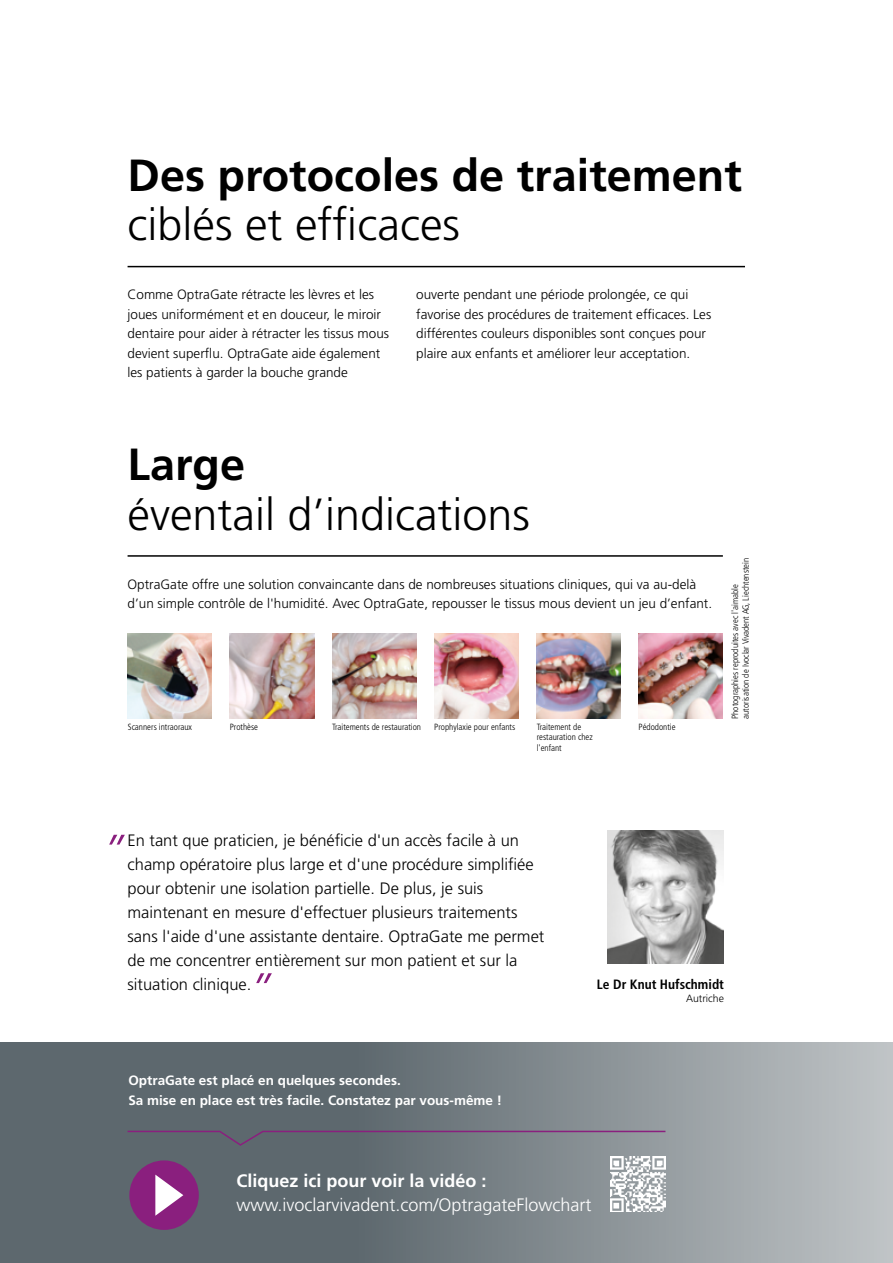
<style>
.page{position:relative;width:893px;height:1263px;background:#fff}
.page>*{position:absolute;margin:0;border:0;box-sizing:border-box;transform-origin:0 0}
.t1{font:300 45px "Frutiger";color:#000}
.t2{font:700 45px "Frutiger";color:#000}
.t3{font:300 18px "Frutiger";color:#fff}
.t4{font:700 18px "Frutiger";color:#fff}
.t5{font:300 16.5px/24px "Frutiger";color:#000}
.t6{font:300 13.5px/19.5px "Frutiger";color:#000}
.t7{font:700 13.5px/19.5px "Frutiger";color:#fff}
.t8{font:700 condensed 13.5px "Frutiger";color:#000}
.t9{font:300 10.5px "Frutiger";color:#000}
.t10{font:300 condensed 9px/10.5px "Frutiger";color:#000}
</style>
<div class="page">
<svg style="left:0;top:1042px;width:893px;height:221px;background:#7b8489"></svg>
<hr style="left:128px;top:266px;width:617px;height:1px;background:#000">
<img style="left:607px;top:830px;width:116px;height:134px">
<svg style="left:256px;top:973px;width:16px;height:10px"></svg>
<hr style="left:128px;top:555px;width:595px;height:2px;background:#000">
<img style="left:332px;top:634px;width:84px;height:85px">
<img style="left:128px;top:634px;width:84px;height:85px">
<img style="left:230px;top:634px;width:84px;height:85px">
<img style="left:434px;top:634px;width:84px;height:85px">
<img style="left:536px;top:634px;width:85px;height:85px">
<img style="left:639px;top:634px;width:84px;height:85px">
<svg style="left:126px;top:1130px;width:541px;height:17px;background:#706f7c"></svg>
<img style="left:611px;top:1156px;width:55px;height:55px">
<div style="left:129px;top:1160px;width:70px;height:70px;background:#8a1f7e;border-radius:50%"></div>
<svg style="left:155px;top:1174px;width:28px;height:42px"></svg>
<svg style="left:109px;top:835px;width:16px;height:9px"></svg>
<h1 class="t2" style="left:128px;top:149px;width:616px">Des protocoles de traitement</h1>
<h1 class="t1" style="left:128px;top:199px;width:334px">ciblés et efficaces</h1>
<p class="t6" style="left:128px;top:285px;width:263px">Comme OptraGate rétracte les lèvres et les joues uniformément et en douceur, le miroir dentaire pour aider à rétracter les tissus mous devient superflu. OptraGate aide également les patients à garder la bouche grande</p>
<p class="t6" style="left:416px;top:285px;width:297px">ouverte pendant une période prolongée, ce qui favorise des procédures de traitement efficaces. Les différentes couleurs disponibles sont conçues pour plaire aux enfants et améliorer leur acceptation.</p>
<h1 class="t2" style="left:128px;top:438px;width:119px">Large</h1>
<h1 class="t1" style="left:128px;top:489px;width:404px">éventail d’indications</h1>
<p class="t6" style="left:128px;top:574px;width:586px">OptraGate offre une solution convaincante dans de nombreuses situations cliniques, qui va au-delà d’un simple contrôle de l'humidité. Avec OptraGate, repousser le tissus mous devient un jeu d’enfant.</p>
<p class="t10" style="left:128px;top:722px;width:66px">Scanners intraoraux</p>
<p class="t10" style="left:230px;top:722px;width:30px">Prothèse</p>
<p class="t10" style="left:332px;top:722px;width:91px">Traitements de restauration</p>
<p class="t10" style="left:434px;top:722px;width:83px">Prophylaxie pour enfants</p>
<p class="t10" style="left:537px;top:722px;width:58px">Traitement de restauration chez l'enfant</p>
<p class="t10" style="left:639px;top:722px;width:39px">Pédodontie</p>
<p class="t10" style="left:730px;top:719px;width:162px;rotate:-90deg">Photographies reproduites avec l'aimable autorisation de Ivoclar Vivadent AG, Liechtenstein</p>
<p class="t5" style="left:128px;top:828px;width:418px">En tant que praticien, je bénéficie d'un accès facile à un champ opératoire plus large et d'une procédure simplifiée pour obtenir une isolation partielle. De plus, je suis maintenant en mesure d'effectuer plusieurs traitements sans l'aide d'une assistante dentaire. OptraGate me permet de me concentrer entièrement sur mon patient et sur la situation clinique.</p>
<p class="t7" style="left:128px;top:1071px;width:375px">OptraGate est placé en quelques secondes.<br>Sa mise en place est très facile. Constatez par vous-même !</p>
<p class="t8" style="left:597px;top:977px;width:129px">Le Dr Knut Hufschmidt</p>
<p class="t9" style="left:686px;top:992px;width:39px">Autriche</p>
<h2 class="t4" style="left:236px;top:1170px;width:252px">Cliquez ici pour voir la vidéo :</h2>
<h2 class="t3" style="left:236px;top:1194px;width:356px">www.ivoclarvivadent.com/OptragateFlowchart</h2>
</div>
